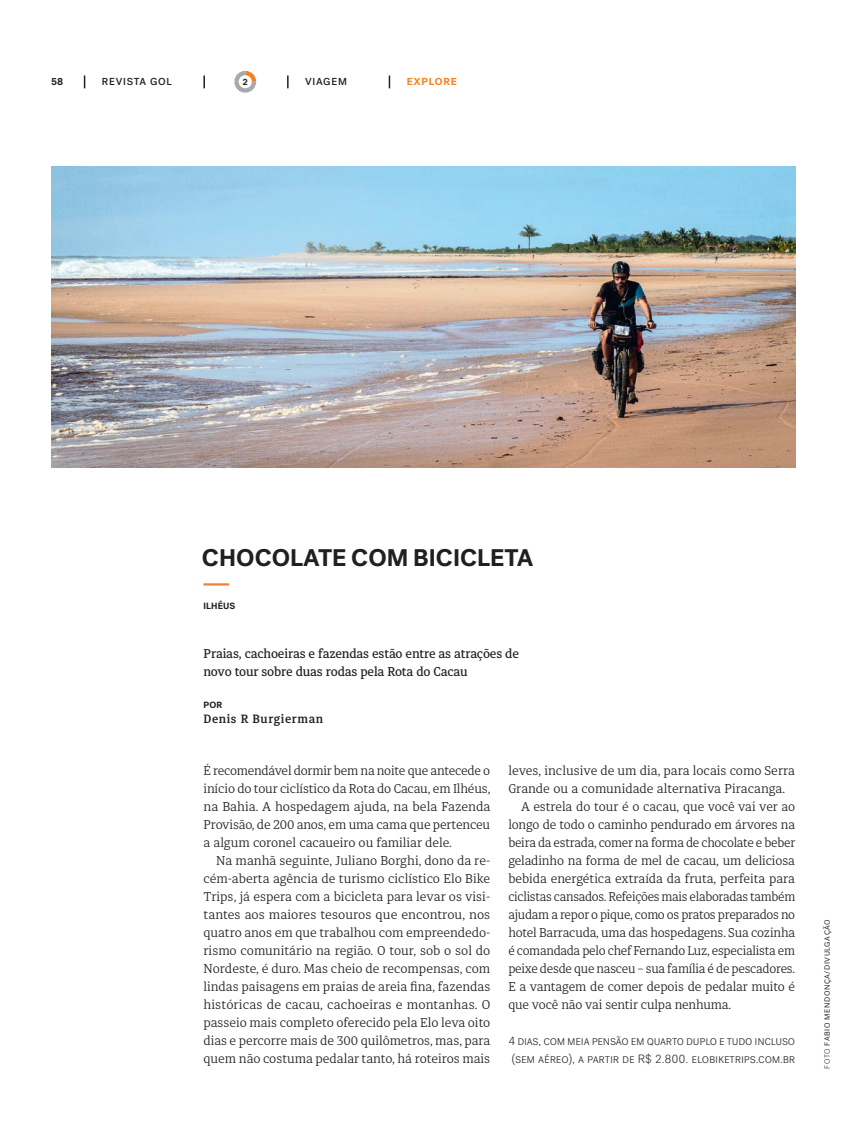
<style>
.page{position:relative;width:859px;height:1132px;background:#fff}
.page>*{position:absolute;margin:0;border:0;box-sizing:border-box;transform-origin:0 0}
.Título_Box{font:700 24px "Post Grotesk";color:#231f20}
.t1{font:300 12.75px/18px "Diaria Pro";letter-spacing:-.005em;color:#231f20;text-align:justify}
.t2{font:500 12.75px/18px "Diaria Pro";letter-spacing:-.01em;color:#231f20}
.Texto_Nota{font:300 12px/18px "Post Grotesk";letter-spacing:-.02em;color:#231f20}
.t3{font:600 12px "Diaria Pro";letter-spacing:.05em;color:#231f20}
.t4{font:500 10.2px "Post Grotesk";letter-spacing:.075em;color:#231f20}
.t5{font:700 10.2px "Post Grotesk";letter-spacing:.075em;color:#f58220}
.t6{font:700 10.2px "Post Grotesk";color:#231f20}
.t7{font:700 9px "Post Grotesk";letter-spacing:.01em;color:#231f20}
.t8{font:7.5px "Post Grotesk";letter-spacing:.075em;color:#231f20}
.s1{font-weight:300}
</style>
<div class="page">
<svg style="left:84px;top:75px;width:1px;height:13px"></svg>
<svg style="left:203px;top:75px;width:2px;height:13px"></svg>
<svg style="left:287px;top:75px;width:2px;height:13px"></svg>
<svg style="left:389px;top:75px;width:1px;height:13px"></svg>
<svg style="left:234px;top:70px;width:23px;height:23px"></svg>
<img style="left:51px;top:167px;width:744px;height:300px">
<hr style="left:203px;top:583px;width:26px;height:2px;background:#f47f2e">
<p class="t6" style="left:51px;top:75px;width:14px">58</p>
<p class="t4" style="left:102px;top:76px;width:72px">REVISTA GOL</p>
<p class="t7" style="left:243px;top:76px;width:7px">2</p>
<p class="t4" style="left:305px;top:75px;width:43px">VIAGEM</p>
<p class="t5" style="left:407px;top:75px;width:52px">EXPLORE</p>
<p class="Título_Box" style="left:202px;top:542px;width:333px">CHOCOLATE COM BICICLETA</p>
<p class="t7" style="left:203px;top:600px;width:33px">ILHÉUS</p>
<p class="t2" style="left:203px;top:644px;width:317px">Praias, cachoeiras e fazendas estão entre as atrações de novo tour sobre duas rodas pela Rota do Cacau</p>
<p class="t7" style="left:203px;top:698px;width:20px">POR</p>
<p class="t3" style="left:203px;top:711px;width:121px">Denis R Burgierman</p>
<p class="t1" style="left:203px;top:761px;width:288px">É recomendável dormir bem na noite que antecede o início do tour ciclístico da Rota do Cacau, em Ilhéus, na Bahia. A hospedagem ajuda, na bela Fazenda Provisão, de 200 anos, em uma cama que pertenceu a algum coronel cacaueiro ou familiar dele.</p>
<p class="t1" style="left:203px;top:851px;width:288px;text-indent:13px">Na manhã seguinte, Juliano Borghi, dono da re&shy;cém-aberta agência de turismo ciclístico Elo Bike Trips, já espera com a bicicleta para levar os visi&shy;tantes aos maiores tesouros que encontrou, nos quatro anos em que trabalhou com empreendedo&shy;rismo comunitário na região. O tour, sob o sol do Nordeste, é duro. Mas cheio de recompensas, com lindas paisagens em praias de areia fina, fazendas históricas de cacau, cachoeiras e montanhas. O passeio mais completo oferecido pela Elo leva oito dias e percorre mais de 300 quilômetros, mas, para quem não costuma pedalar tanto, há roteiros mais</p>
<p class="t1" style="left:508px;top:761px;width:288px">leves, inclusive de um dia, para locais como Serra<br>Grande ou a comunidade alternativa Piracanga.</p>
<p class="t1" style="left:508px;top:797px;width:289px;text-indent:13px">A estrela do tour é o cacau, que você vai ver ao longo de todo o caminho pendurado em árvores na beira da estrada, comer na forma de chocolate e beber geladinho na forma de mel de cacau, um deliciosa bebida energética extraída da fruta, perfeita para ciclistas cansados. Refeições mais elaboradas também ajudam a repor o pique, como os pratos preparados no hotel Barracuda, uma das hospedagens. Sua cozinha é comandada pelo chef Fernando Luz, especialista em peixe desde que nasceu – sua família é de pescadores.<br>E a vantagem de comer depois de pedalar muito é que você não vai sentir culpa nenhuma.</p>
<p class="Texto_Nota" style="left:508px;top:1031px;width:289px">4 dias, com meia pensão em quarto duplo e tudo incluso (sem aéreo), a partir de R$ 2.800. elobiketrips.com.br</p>
<p class="t8" style="left:823px;top:1068px;width:151px;rotate:-90deg"><span class="s1">FOTO</span> FABIO MENDONÇA/DIVULGAÇÃO</p>
</div>
